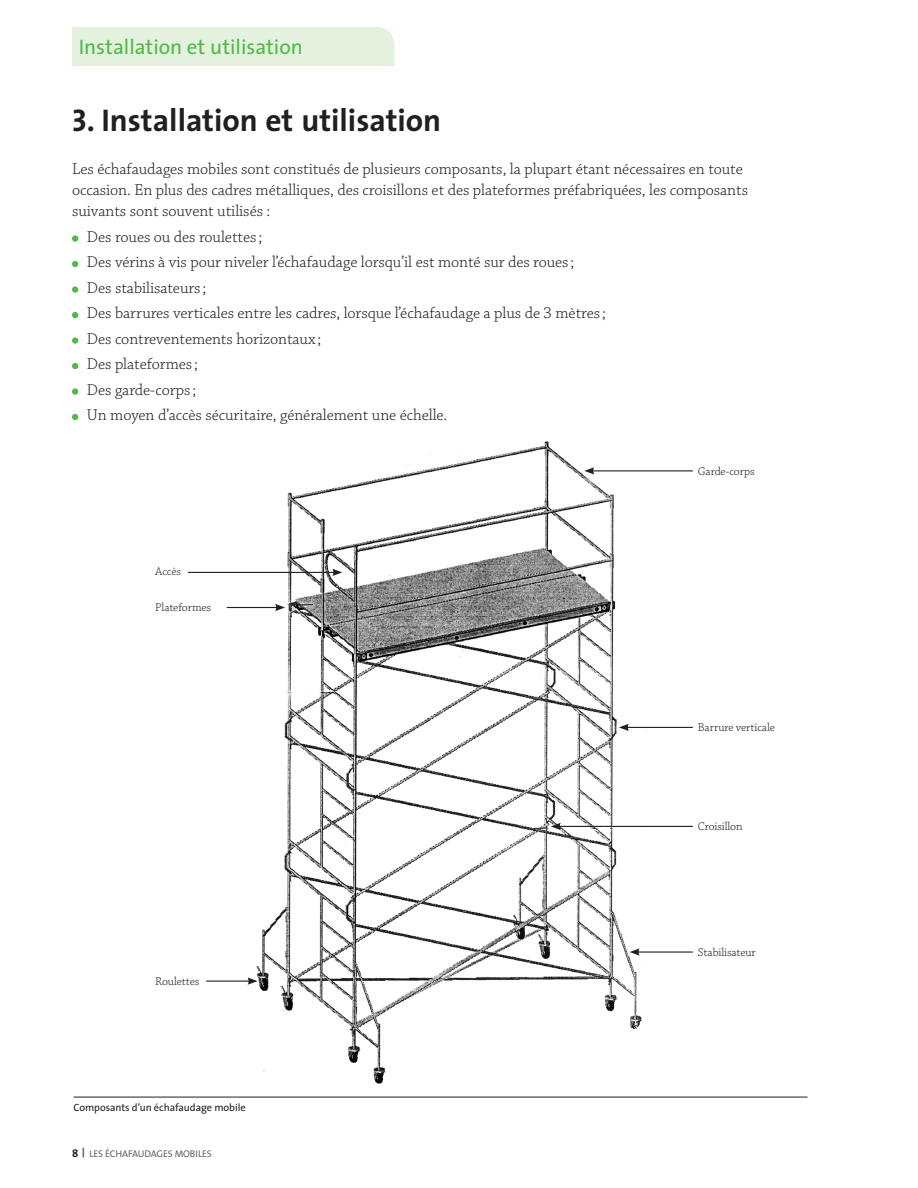
<style>
.page{position:relative;width:918px;height:1188px;background:#fff}
.page>*{position:absolute;margin:0;border:0;box-sizing:border-box;transform-origin:0 0}
._1-Titre{font:700 31.5px "The Sans";color:#231f20}
._1-Entête_gauche{font:21px "The Sans";color:#51b948}
._1-Puces{font:300 16.5px "Chaparral Pro";letter-spacing:-.005em;color:#231f20}
._1-Texte_courant{font:300 16.5px/21px "Chaparral Pro";letter-spacing:-.005em;color:#231f20}
._1-Notes_illustratio{font:300 12px "Chaparral Pro";letter-spacing:-.01em;color:#231f20}
._1-Légende{font:10.5px "The Sans";letter-spacing:-.005em;color:#231f20}
.t1{font:9.75px "The Sans Caps";letter-spacing:-.01em;color:#636366}
.s1{font-family:"The Sans Bold Caps";font-weight:400}
.s2{font-family:"The Sans Bold Caps";font-size:11.25px;color:#231f20}
</style>
<div class="page">
<div style="left:72px;top:27px;width:322px;height:39px;background:#e4f1de"></div>
<div style="left:72px;top:235px;width:6px;height:7px;background:#51b948;border-radius:50%"></div>
<svg style="left:72px;top:261px;width:6px;height:6px"></svg>
<div style="left:72px;top:286px;width:6px;height:7px;background:#51b948;border-radius:50%"></div>
<svg style="left:72px;top:312px;width:6px;height:6px"></svg>
<div style="left:72px;top:337px;width:6px;height:7px;background:#51b948;border-radius:50%"></div>
<svg style="left:72px;top:363px;width:6px;height:6px"></svg>
<div style="left:72px;top:388px;width:6px;height:7px;background:#51b948;border-radius:50%"></div>
<svg style="left:72px;top:414px;width:6px;height:6px"></svg>
<img style="left:250px;top:441px;width:401px;height:643px">
<hr style="left:188px;top:572px;width:147px;height:1px;background:#231f20">
<svg style="left:332px;top:569px;width:10px;height:7px"></svg>
<hr style="left:227px;top:607px;width:50px;height:1px;background:#231f20">
<svg style="left:275px;top:604px;width:10px;height:7px"></svg>
<hr style="left:206px;top:981px;width:44px;height:1px;background:#231f20">
<svg style="left:248px;top:977px;width:10px;height:8px"></svg>
<hr style="left:592px;top:470px;width:101px;height:1px;background:#231f20">
<svg style="left:584px;top:467px;width:10px;height:8px"></svg>
<hr style="left:626px;top:727px;width:67px;height:1px;background:#231f20">
<svg style="left:619px;top:724px;width:10px;height:7px"></svg>
<hr style="left:558px;top:826px;width:135px;height:1px;background:#231f20">
<svg style="left:551px;top:823px;width:10px;height:7px"></svg>
<hr style="left:637px;top:951px;width:56px;height:2px;background:#231f20">
<svg style="left:630px;top:948px;width:10px;height:8px"></svg>
<hr style="left:74px;top:1097px;width:734px;height:1px;background:#231f20">
<p class="_1-Entête_gauche" style="left:79px;top:30px;width:226px">Installation et utilisation</p>
<p class="_1-Titre" style="left:72px;top:94px;width:371px"><span class="s1">3</span>. Installation et utilisation</p>
<p class="_1-Texte_courant" style="left:72px;top:159px;width:678px">Les échafaudages mobiles sont constitués de plusieurs composants, la plupart étant nécessaires en toute occasion. En plus des cadres métalliques, des croisillons et des plateformes préfabriquées, les composants suivants sont souvent utilisés :</p>
<p class="_1-Puces" style="left:87px;top:228px;width:177px">Des roues ou des roulettes;</p>
<p class="_1-Puces" style="left:87px;top:253px;width:489px">Des vérins à vis pour niveler l’échafaudage lorsqu’il est monté sur des roues;</p>
<p class="_1-Puces" style="left:87px;top:279px;width:121px">Des stabilisateurs;</p>
<p class="_1-Puces" style="left:87px;top:304px;width:520px">Des barrures verticales entre les cadres, lorsque l’échafaudage a plus de 3 mètres;</p>
<p class="_1-Puces" style="left:87px;top:330px;width:236px">Des contreventements horizontaux ;</p>
<p class="_1-Puces" style="left:87px;top:355px;width:113px">Des plateformes;</p>
<p class="_1-Puces" style="left:87px;top:381px;width:111px">Des garde-corps;</p>
<p class="_1-Puces" style="left:87px;top:406px;width:362px">Un moyen d’accès sécuritaire, généralement une échelle.</p>
<p class="_1-Notes_illustratio" style="left:155px;top:564px;width:27px">Accès</p>
<p class="_1-Notes_illustratio" style="left:155px;top:601px;width:57px">Plateformes</p>
<p class="_1-Notes_illustratio" style="left:155px;top:975px;width:46px">Roulettes</p>
<p class="_1-Légende" style="left:74px;top:1098px;width:174px">Composants d’un échafaudage mobile</p>
<p class="t1" style="left:72px;top:1146px;width:141px"><span class="s2">8</span> <sup>|</sup> LES ÉCHAFAUDAGES MOBILES</p>
<p class="_1-Notes_illustratio" style="left:698px;top:465px;width:58px">Garde-corps</p>
<p class="_1-Notes_illustratio" style="left:698px;top:721px;width:79px">Barrure verticale</p>
<p class="_1-Notes_illustratio" style="left:698px;top:820px;width:46px">Croisillon</p>
<p class="_1-Notes_illustratio" style="left:698px;top:946px;width:59px">Stabilisateur</p>
</div>
